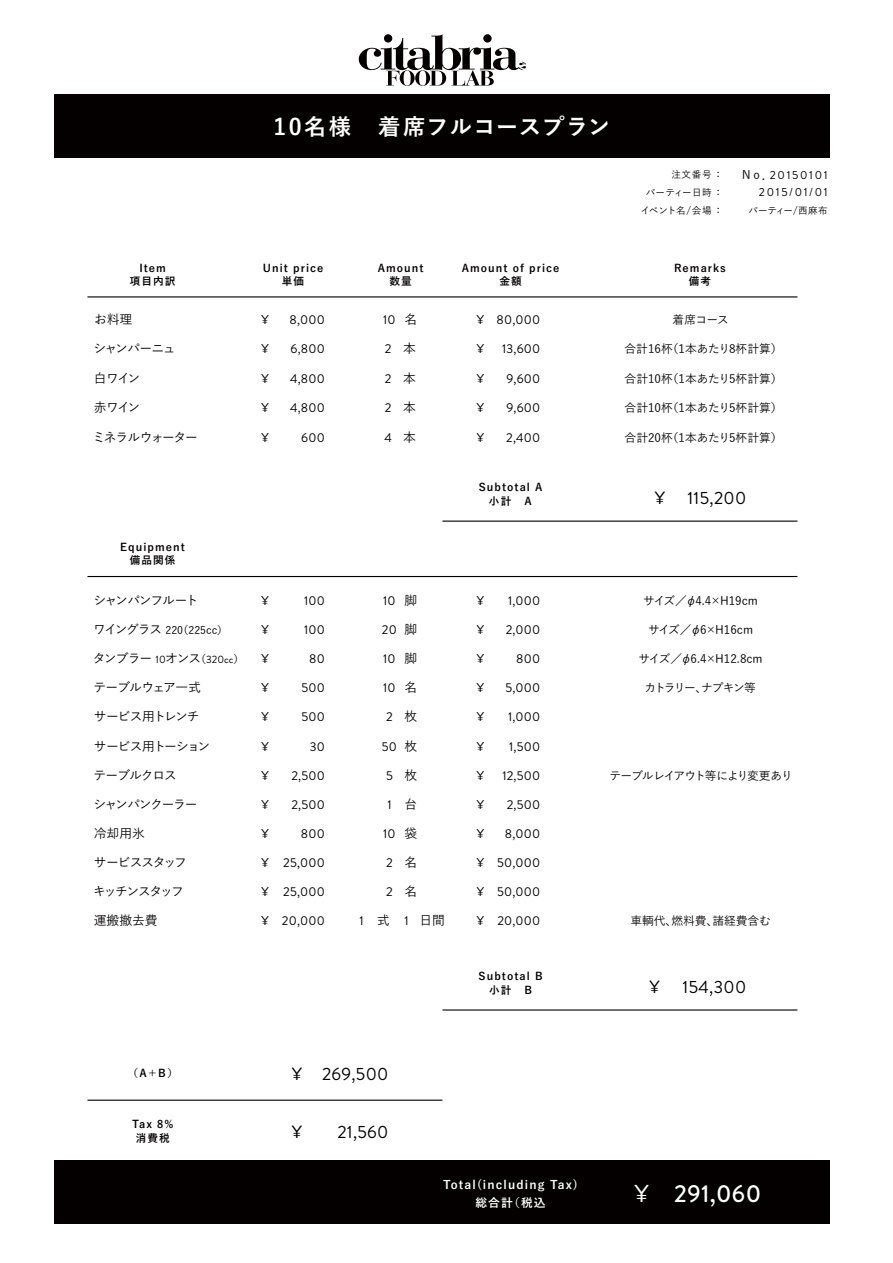
<style>
.page{position:relative;width:893px;height:1263px;background:#fff}
.page>*{position:absolute;margin:0;border:0;box-sizing:border-box;transform-origin:0 0}
.t1{font:500 24.45px "Brandon Grotesque";letter-spacing:.02em;color:#fff}
.t2{font:700 22.5px "Yu Go";letter-spacing:.04em;color:#fff}
.t3{font:17.7px "Brandon Grotesque";letter-spacing:.02em;color:#040000}
.t4{font:12.75px "Brandon Grotesque";letter-spacing:.02em;color:#040000}
.t5{font:500 12.75px "Yu Go";letter-spacing:-.09em;color:#040000}
.t6{font:500 12.75px "Yu Go";letter-spacing:-.06em;color:#040000}
.t7{font:500 12.75px "Yu Go";letter-spacing:-.11em;color:#040000}
.t8{font:500 11.7px "Yu Go";color:#040000}
.t9{font:700 11.7px/17.9px "Yu Go";letter-spacing:.1em;color:#fff;text-align:center}
.t10{font:11.7px/17.1px "Brandon Grotesque";letter-spacing:.145em;color:#040000;text-align:right}
.t11{font:500 11.7px "Yu Go";letter-spacing:-.1em;color:#040000}
.t12{font:500 11.7px "Yu Go";letter-spacing:-.12em;color:#040000}
.t13{font:700 10.65px/13.8px "Yu Go";letter-spacing:.1em;color:#040000;text-align:center}
.t14{font:500 10.65px "Yu Go";color:#040000}
.t15{font:500 9.6px/18.1px "Yu Go";letter-spacing:.005em;color:#040000;text-align:right}
.t16{font:500 9.6px "Yu Go";letter-spacing:-.02em;color:#040000}
.s1{font-family:"Yu Go";font-weight:500}
.s2{font-size:12.75px}
.s3{font-family:"Brandon Grotesque";font-weight:400;font-size:10.65px}
.s4{font-size:10.65px}
.s5{font-family:"Brandon Grotesque";font-weight:400}
.s6{font-weight:400}
</style>
<div class="page">
<div style="left:55px;top:94px;width:775px;height:64px;background:#040000"></div>
<div style="left:55px;top:1160px;width:775px;height:64px;background:#040000"></div>
<hr style="left:442px;top:1009px;width:355px;height:1px;background:#040000">
<hr style="left:87px;top:1099px;width:355px;height:2px;background:#040000">
<hr style="left:87px;top:296px;width:710px;height:1px;background:#040000">
<hr style="left:87px;top:576px;width:710px;height:1px;background:#040000">
<hr style="left:442px;top:521px;width:355px;height:1px;background:#040000">
<svg style="left:359px;top:34px;width:167px;height:52px"></svg>
<p class="t13" style="left:130px;top:261px;width:47px">Item<br>項目内訳</p>
<h2 class="t2" style="left:273px;top:114px;width:338px">10名様　着席フルコースプラン</h2>
<p class="t15" style="left:640px;top:164px;width:84px">注文番号 ：<br>パーティー日時 ：イベント名/会場 ：</p>
<p class="t10" style="left:741px;top:167px;width:88px"><span class="s1">Ｎｏ．</span>20150101<br>2015/01/01</p>
<p class="t16" style="left:749px;top:202px;width:80px">パーティー/西麻布</p>
<p class="t13" style="left:263px;top:261px;width:62px">Unit price単価</p>
<p class="t13" style="left:378px;top:261px;width:47px">Amount数量</p>
<p class="t13" style="left:462px;top:261px;width:99px">Amount of price金額</p>
<p class="t13" style="left:674px;top:261px;width:53px">Remarks備考</p>
<p class="t5" style="left:94px;top:307px;width:40px">お料理</p>
<p class="t4" style="left:261px;top:310px;width:9px">¥</p>
<p class="t4" style="left:290px;top:310px;width:37px">8,000</p>
<p class="t4" style="left:383px;top:310px;width:36px">10 <span class="s1">名</span></p>
<p class="t4" style="left:476px;top:310px;width:65px">¥ 80,000</p>
<p class="t8" style="left:673px;top:308px;width:58px">着席コース</p>
<p class="t5" style="left:93px;top:337px;width:84px">シャンパーニュ</p>
<p class="t4" style="left:261px;top:340px;width:9px">¥</p>
<p class="t4" style="left:291px;top:340px;width:36px">6,800</p>
<p class="t4" style="left:385px;top:340px;width:33px">2 <span class="s1">本</span></p>
<p class="t4" style="left:476px;top:340px;width:9px">¥</p>
<p class="t4" style="left:502px;top:340px;width:40px">13,600</p>
<p class="t8" style="left:625px;top:338px;width:159px">合計16杯（1本あたり8杯計算）</p>
<p class="t5" style="left:94px;top:366px;width:48px">白ワイン</p>
<p class="t4" style="left:261px;top:369px;width:9px">¥</p>
<p class="t4" style="left:290px;top:369px;width:36px">4,800</p>
<p class="t4" style="left:385px;top:369px;width:33px">2 <span class="s1">本</span></p>
<p class="t4" style="left:476px;top:369px;width:9px">¥</p>
<p class="t4" style="left:506px;top:369px;width:35px">9,600</p>
<p class="t8" style="left:625px;top:368px;width:159px">合計10杯（1本あたり5杯計算）</p>
<p class="t5" style="left:94px;top:396px;width:48px">赤ワイン</p>
<p class="t4" style="left:261px;top:399px;width:9px">¥</p>
<p class="t4" style="left:290px;top:399px;width:36px">4,800</p>
<p class="t4" style="left:385px;top:399px;width:33px">2 <span class="s1">本</span></p>
<p class="t4" style="left:476px;top:399px;width:9px">¥</p>
<p class="t4" style="left:506px;top:399px;width:35px">9,600</p>
<p class="t8" style="left:625px;top:397px;width:159px">合計10杯（1本あたり5杯計算）</p>
<p class="t5" style="left:92px;top:425px;width:107px">ミネラルウォーター</p>
<p class="t4" style="left:261px;top:429px;width:9px">¥</p>
<p class="t4" style="left:301px;top:429px;width:25px">600</p>
<p class="t4" style="left:384px;top:429px;width:33px">4 <span class="s1">本</span></p>
<p class="t4" style="left:476px;top:429px;width:9px">¥</p>
<p class="t4" style="left:506px;top:429px;width:36px">2,400</p>
<p class="t8" style="left:625px;top:427px;width:159px">合計20杯（1本あたり5杯計算）</p>
<p class="t13" style="left:120px;top:540px;width:66px">Equipment備品関係</p>
<p class="t13" style="left:479px;top:480px;width:65px">Subtotal A小計　Ａ</p>
<h3 class="t3" style="left:655px;top:486px;width:93px">¥ 115,200</h3>
<p class="t5" style="left:93px;top:588px;width:107px">シャンパンフルート</p>
<p class="t4" style="left:261px;top:592px;width:9px">¥</p>
<p class="t4" style="left:304px;top:592px;width:22px">100</p>
<p class="t4" style="left:383px;top:592px;width:36px">10 <span class="s1">脚</span></p>
<p class="t4" style="left:476px;top:592px;width:9px">¥</p>
<p class="t4" style="left:508px;top:592px;width:34px">1,000</p>
<p class="t8" style="left:643px;top:590px;width:116px">サイズ／φ4.4×H19cm</p>
<p class="t14" style="left:93px;top:620px;width:136px"><span class="s2">ワイングラス</span> 220（225cc）</p>
<p class="t4" style="left:261px;top:621px;width:9px">¥</p>
<p class="t4" style="left:304px;top:621px;width:22px">100</p>
<p class="t4" style="left:382px;top:621px;width:37px">20 <span class="s1">脚</span></p>
<p class="t4" style="left:476px;top:621px;width:9px">¥</p>
<p class="t4" style="left:506px;top:621px;width:36px">2,000</p>
<p class="t8" style="left:648px;top:619px;width:107px">サイズ／φ6×H16cm</p>
<p class="t5" style="left:93px;top:647px;width:153px">タンブラー <span class="s3">10</span>オンス<span class="s4">（</span><span class="s3">320cc</span><span class="s4">）</span></p>
<p class="t4" style="left:261px;top:650px;width:9px">¥</p>
<p class="t4" style="left:309px;top:650px;width:17px">80</p>
<p class="t4" style="left:383px;top:650px;width:36px">10 <span class="s1">脚</span></p>
<p class="t4" style="left:476px;top:650px;width:9px">¥</p>
<p class="t4" style="left:516px;top:650px;width:25px">800</p>
<p class="t8" style="left:638px;top:648px;width:126px">サイズ／φ6.4×H12.8cm</p>
<p class="t6" style="left:94px;top:676px;width:109px">テーブルウェア一式</p>
<p class="t4" style="left:261px;top:679px;width:9px">¥</p>
<p class="t4" style="left:301px;top:679px;width:25px">500</p>
<p class="t4" style="left:383px;top:679px;width:36px">10 <span class="s1">名</span></p>
<p class="t4" style="left:476px;top:679px;width:9px">¥</p>
<p class="t4" style="left:505px;top:679px;width:36px">5,000</p>
<p class="t12" style="left:645px;top:677px;width:113px">カトラリー、ナプキン等</p>
<p class="t5" style="left:94px;top:705px;width:108px">サービス用トレンチ</p>
<p class="t4" style="left:261px;top:708px;width:9px">¥</p>
<p class="t4" style="left:301px;top:708px;width:25px">500</p>
<p class="t4" style="left:386px;top:708px;width:33px">2 <span class="s1">枚</span></p>
<p class="t4" style="left:476px;top:708px;width:9px">¥</p>
<p class="t4" style="left:508px;top:708px;width:34px">1,000</p>
<p class="t5" style="left:94px;top:734px;width:118px">サービス用トーション</p>
<p class="t4" style="left:261px;top:737px;width:9px">¥</p>
<p class="t4" style="left:310px;top:737px;width:17px">30</p>
<p class="t4" style="left:382px;top:737px;width:37px">50 <span class="s1">枚</span></p>
<p class="t4" style="left:476px;top:737px;width:9px">¥</p>
<p class="t4" style="left:509px;top:737px;width:33px">1,500</p>
<p class="t5" style="left:94px;top:763px;width:85px">テーブルクロス</p>
<p class="t4" style="left:261px;top:766px;width:9px">¥</p>
<p class="t4" style="left:291px;top:766px;width:35px">2,500</p>
<p class="t4" style="left:386px;top:766px;width:33px">5 <span class="s1">枚</span></p>
<p class="t4" style="left:476px;top:766px;width:9px">¥</p>
<p class="t4" style="left:502px;top:766px;width:39px">12,500</p>
<p class="t11" style="left:609px;top:764px;width:185px">テーブルレイアウト等により変更あり</p>
<p class="t5" style="left:93px;top:792px;width:106px">シャンパンクーラー</p>
<p class="t4" style="left:261px;top:796px;width:9px">¥</p>
<p class="t4" style="left:291px;top:796px;width:35px">2,500</p>
<p class="t4" style="left:387px;top:796px;width:31px">1 <span class="s1">台</span></p>
<p class="t4" style="left:476px;top:796px;width:9px">¥</p>
<p class="t4" style="left:507px;top:796px;width:35px">2,500</p>
<p class="t5" style="left:94px;top:821px;width:53px">冷却用氷</p>
<p class="t4" style="left:261px;top:825px;width:9px">¥</p>
<p class="t4" style="left:301px;top:825px;width:25px">800</p>
<p class="t4" style="left:383px;top:825px;width:36px">10 <span class="s1">袋</span></p>
<p class="t4" style="left:476px;top:825px;width:9px">¥</p>
<p class="t4" style="left:505px;top:825px;width:37px">8,000</p>
<p class="t5" style="left:94px;top:851px;width:95px">サービススタッフ</p>
<p class="t4" style="left:261px;top:854px;width:65px">¥ 25,000</p>
<p class="t4" style="left:386px;top:854px;width:33px">2 <span class="s1">名</span></p>
<p class="t4" style="left:476px;top:854px;width:65px">¥ 50,000</p>
<p class="t7" style="left:93px;top:880px;width:92px">キッチンスタッフ</p>
<p class="t4" style="left:261px;top:883px;width:65px">¥ 25,000</p>
<p class="t4" style="left:386px;top:883px;width:33px">2 <span class="s1">名</span></p>
<p class="t4" style="left:476px;top:883px;width:65px">¥ 50,000</p>
<p class="t5" style="left:94px;top:909px;width:65px">運搬撤去費</p>
<p class="t4" style="left:261px;top:912px;width:65px">¥ 20,000</p>
<p class="t5" style="left:360px;top:909px;width:87px"><span class="s5">1</span>式 <span class="s5">1</span>日間</p>
<p class="t4" style="left:476px;top:912px;width:65px">¥ 20,000</p>
<p class="t8" style="left:630px;top:910px;width:142px">車輌代、燃料費、諸経費含む</p>
<p class="t13" style="left:127px;top:1066px;width:52px">（Ａ＋Ｂ）</p>
<h3 class="t3" style="left:291px;top:1062px;width:99px">¥ 269,500</h3>
<p class="t13" style="left:132px;top:1118px;width:43px">Tax 8%消費税</p>
<h3 class="t3" style="left:291px;top:1120px;width:12px">¥</h3>
<h3 class="t3" style="left:337px;top:1120px;width:53px">21,560</h3>
<p class="t13" style="left:479px;top:969px;width:65px">Subtotal B小計　B</p>
<p class="t9" style="left:443px;top:1176px;width:136px">Total(including Tax)総合計（税込</p>
<h3 class="t3" style="left:649px;top:975px;width:12px">¥</h3>
<h3 class="t3" style="left:683px;top:975px;width:65px">154,300</h3>
<h1 class="t1" style="left:634px;top:1176px;width:128px"><span class="s6">¥</span> 291,060</h1>
</div>
